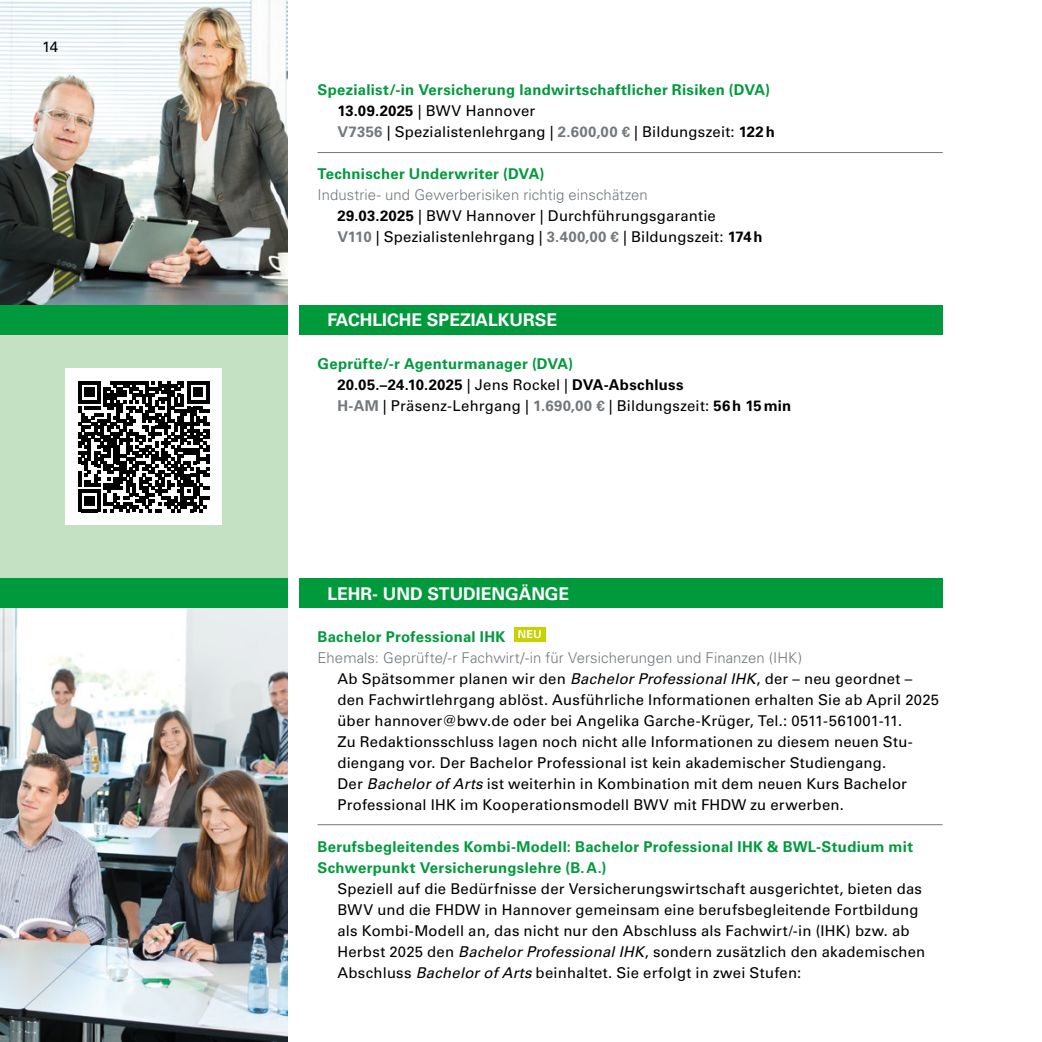
<style>
.page{position:relative;width:1042px;height:1042px;background:#fff}
.page>*{position:absolute;margin:0;border:0;box-sizing:border-box;transform-origin:0 0}
.t1{font:700 17.5px "Univers LT Std";color:#fff}
.t2{font:14.88px/21px "Univers LT Std";letter-spacing:.015em;color:#000}
.t3{font:700 14.88px/21px "Univers LT Std";letter-spacing:.02em;color:#009a3d}
.s1{color:#000}
.s2{font-weight:400;color:#000}
.s3{color:#72787c}
.s4{font-weight:300;color:#72787c}
.s5{font-weight:700}
.s6{font-weight:700;color:#72787c}
.s7{font-weight:700;color:#009a3d}
.s8{font-style:italic}
</style>
<div class="page">
<img style="left:0;top:608px;width:288px;height:434px">
<div style="left:0;top:307px;width:288px;height:292px;background:#c5e1c4"></div>
<img style="left:0;top:0;width:288px;height:305px">
<div style="left:0;top:305px;width:288px;height:30px;background:#009a3d"></div>
<div style="left:300px;top:305px;width:643px;height:30px;background:#009a3d"></div>
<div style="left:0;top:578px;width:288px;height:30px;background:#009a3d"></div>
<div style="left:300px;top:578px;width:643px;height:30px;background:#009a3d"></div>
<div style="left:65px;top:368px;width:157px;height:157px;background:#fff"></div>
<svg style="left:78px;top:381px;width:131px;height:131px"></svg>
<hr style="left:317px;top:152px;width:626px;height:1px;background:#72787c">
<hr style="left:317px;top:824px;width:626px;height:1px;background:#72787c">
<div style="left:513px;top:627px;width:32px;height:14px;background:#c7d300"></div>
<svg style="left:518px;top:630px;width:23px;height:8px"></svg>
<p class="t2" style="left:42px;top:36px;width:18px">14</p>
<p class="t3" style="left:337px;top:80px;width:439px;text-indent:-20px">Spezialist/-in Versicherung landwirtschaftlicher Risiken (DVA)<br><span class="s1">13.09.2025</span> <span class="s2">| BWV Hannover<br></span><span class="s3">V7356</span> <span class="s2">| Spezialistenlehrgang |</span> <span class="s3">2.600,00 €</span> <span class="s2">| Bildungszeit:</span> <span class="s1">122h</span></p>
<p class="t3" style="left:317px;top:164px;width:228px">Technischer Underwriter (DVA)</p>
<p class="t2" style="left:337px;top:185px;width:427px;text-indent:-20px"><span class="s4">Industrie- und Gewerberisiken richtig einschätzen<br></span><span class="s5">29.03.2025</span> | BWV Hannover | Durchführungsgarantie<br><span class="s6">V110</span> | Spezialistenlehrgang | <span class="s6">3.400,00 €</span> | Bildungszeit: <span class="s5">174h</span></p>
<p class="t1" style="left:327px;top:310px;width:231px">FACHLICHE SPEZIALKURSE</p>
<p class="t2" style="left:337px;top:353px;width:455px;text-indent:-20px"><span class="s7">Geprüfte/-r Agenturmanager (DVA)<br></span><span class="s5">20.05.–24.10.2025</span> | Jens Rockel | <span class="s5">DVA-Abschluss<br></span><span class="s6">H-AM</span> | Präsenz-Lehrgang | <span class="s6">1.690,00 €</span> | Bildungszeit: <span class="s5">56h 15min</span></p>
<p class="t1" style="left:327px;top:583px;width:243px">LEHR- UND STUDIENGÄNGE</p>
<p class="t3" style="left:317px;top:626px;width:189px">Bachelor Professional IHK</p>
<p class="t2" style="left:337px;top:647px;width:603px;text-indent:-20px"><span class="s4">Ehemals: Geprüfte/-r Fachwirt/-in für Versicherungen und Finanzen (IHK)<br></span>Ab Spätsommer planen wir den <span class="s8">Bachelor Professional IHK</span>, der – neu geordnet – den Fachwirtlehrgang ablöst. Ausführliche Informationen erhalten Sie ab April 2025 über hannover@bwv.de oder bei Angelika Garche-Krüger, Tel.: 0511-561001-11.<br>Zu Redaktionsschluss lagen noch nicht alle Informationen zu diesem neuen Stu&shy;diengang vor. Der Bachelor Professional ist kein akademischer Studiengang.<br>Der <span class="s8">Bachelor of Arts</span> ist weiterhin in Kombination mit dem neuen Kurs Bachelor Professional IHK im Kooperationsmodell BWV mit FHDW zu erwerben.</p>
<p class="t3" style="left:317px;top:836px;width:597px">Berufsbegleitendes Kombi-Modell: Bachelor Professional IHK &amp; BWL-Studium mit<br>Schwerpunkt Versicherungslehre (B.A.)</p>
<p class="t2" style="left:337px;top:878px;width:589px">Speziell auf die Bedürfnisse der Versicherungswirtschaft ausgerichtet, bieten das BWV und die FHDW in Hannover gemeinsam eine berufsbegleitende Fortbildung als Kombi-Modell an, das nicht nur den Abschluss als Fachwirt/-in (IHK) bzw. ab Herbst 2025 den <span class="s8">Bachelor Professional IHK</span>, sondern zusätzlich den akademischen Abschluss <span class="s8">Bachelor of Arts</span> beinhaltet. Sie erfolgt in zwei Stufen:</p>
</div>
